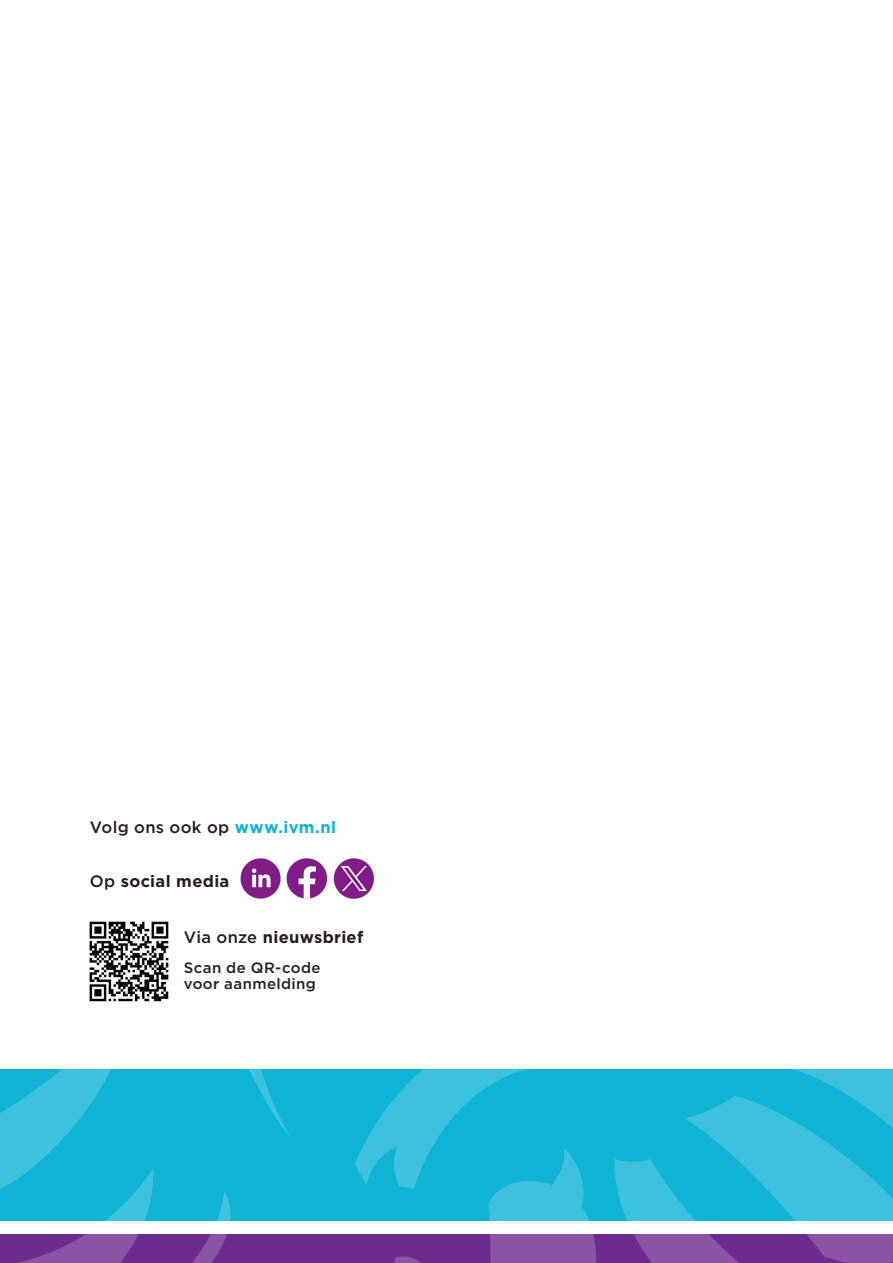
<style>
.page{position:relative;width:893px;height:1263px;background:#fff}
.page>*{position:absolute;margin:0;border:0;box-sizing:border-box;transform-origin:0 0}
.platte_tekst{font:700 16.5px "Gotham";letter-spacing:.02em;color:#231f20}
.platte_tekst-2{font:500 16.5px "Gotham";letter-spacing:.02em;color:#231f20}
.platte_tekst-3{font:500 15px/16.5px "Gotham";letter-spacing:.025em;color:#231f20}
.t1{font:500 9.45px "Gotham";letter-spacing:.02em;color:#000}
.s1{font-weight:700;color:#0db4d4}
.s2{font-weight:500}
.s3{font-size:9.6px}
</style>
<div class="page">
<svg style="left:0;top:1234px;width:893px;height:29px;background:#793b97"></svg>
<svg style="left:0;top:1069px;width:893px;height:152px;background:#1ab7d6"></svg>
<img style="left:240px;top:858px;width:41px;height:41px">
<img style="left:286px;top:858px;width:42px;height:41px">
<img style="left:334px;top:858px;width:40px;height:41px">
<img style="left:89px;top:921px;width:80px;height:81px">
<p class="platte_tekst-2" style="left:90px;top:816px;width:248px">Volg ons ook op <span class="s1">www.ivm.nl</span></p>
<p class="platte_tekst" style="left:90px;top:870px;width:141px"><span class="s2">Op</span> social media</p>
<p class="t1" style="left:77px;top:879px;width:105px"><span class="s3">Via onze</span> nieuwsbrief</p>
<p class="platte_tekst" style="left:184px;top:926px;width:181px"><span class="s2">Via onze</span> nieuwsbrief</p>
<p class="platte_tekst-3" style="left:184px;top:959px;width:138px">Scan de QR-code voor aanmelding</p>
</div>
